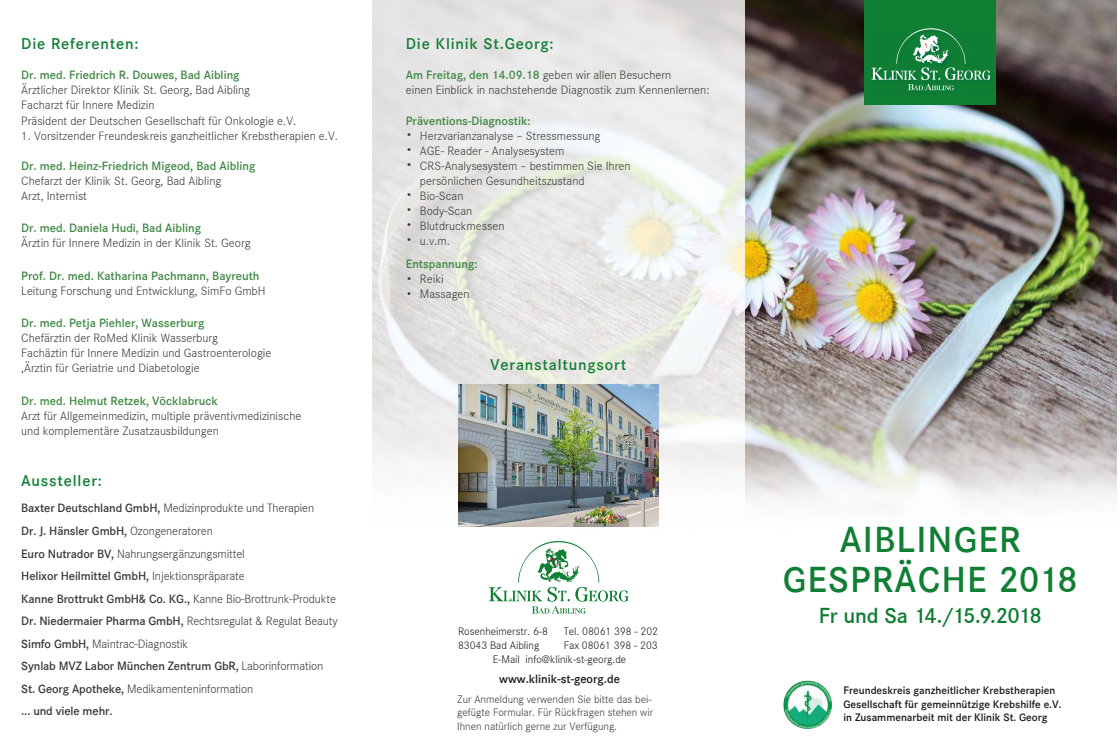
<style>
.page{position:relative;width:1120px;height:752px;background:#fff}
.page>*{position:absolute;margin:0;border:0;box-sizing:border-box;transform-origin:0 0}
.t1{font:600 37.5px/40px "Corporate S";letter-spacing:.03em;color:#107e33;text-align:center}
.t2{font:600 22.5px "Corporate S";letter-spacing:-.03em;color:#107e33}
.t3{font:600 16.25px "Corporate S";letter-spacing:.05em;color:#107e33}
.t4{font:300 12.5px/15px "Corporate S";color:#393938}
.t5{font:600 12.5px/22.5px "Corporate S";letter-spacing:-.01em;color:#393938}
.t6{font:600 12.5px/23.8px "Corporate S";color:#3d8841}
.t7{font:600 12.5px "Corporate S";color:#171715}
.t8{font:600 11.25px/13.5px "Corporate S";color:#171715}
.t9{font:300 11.25px/13.8px "Corporate S";color:#393938}
.t10{font:300 11.25px/13.8px "Corporate S";color:#171715}
.s1{font-weight:300}
.s2{font-weight:600;color:#3d8841}
.s3{font-size:10px}
.s4{font-weight:300;font-size:10px;color:#393938}
.s5{font-weight:300;color:#393938}
</style>
<div class="page">
<img style="left:744px;top:0;width:372px;height:506px">
<div style="left:865px;top:0;width:131px;height:105px;background:#107e33"></div>
<svg style="left:871px;top:28px;width:119px;height:62px"></svg>
<svg style="left:372px;top:0;width:372px;height:597px;fill:#eaeae8"></svg>
<img style="left:458px;top:384px;width:200px;height:142px">
<img style="left:784px;top:680px;width:22px;height:20px">
<svg style="left:489px;top:540px;width:139px;height:73px"></svg>
<h3 class="t3" style="left:21px;top:35px;width:119px">Die Referenten:</h3>
<p class="t6" style="left:21px;top:63px;width:220px">Dr. med. Friedrich R. Douwes, Bad Aibling</p>
<p class="t4" style="left:21px;top:83px;width:277px">Ärztlicher Direktor Klinik St. Georg, Bad Aibling<br>Facharzt für Innere Medizin<br>Präsident der Deutschen Gesellschaft für Onkologie e.V.</p>
<p class="t4" style="left:21px;top:128px;width:318px">1. Vorsitzender Freundeskreis ganzheitlicher Krebstherapien e.V.</p>
<p class="t6" style="left:21px;top:153px;width:236px">Dr. med. Heinz-Friedrich Migeod, Bad Aibling</p>
<p class="t4" style="left:21px;top:173px;width:202px">Chefarzt der Klinik St. Georg, Bad Aibling<br>Arzt, Internist</p>
<p class="t6" style="left:21px;top:216px;width:181px">Dr. med. Daniela Hudi, Bad Aibling</p>
<p class="t4" style="left:21px;top:235px;width:231px">Ärztin für Innere Medizin in der Klinik St. Georg</p>
<p class="t6" style="left:21px;top:263px;width:240px">Prof. Dr. med. Katharina Pachmann, Bayreuth</p>
<p class="t4" style="left:21px;top:283px;width:246px">Leitung Forschung und Entwicklung, SimFo GmbH</p>
<p class="t6" style="left:21px;top:311px;width:185px">Dr. med. Petja Piehler, Wasserburg</p>
<p class="t4" style="left:21px;top:330px;width:252px">Chefärztin der RoMed Klinik Wasserburg<br>Fachäztin für Innere Medizin und Gastroenterologie ,Ärztin für Geriatrie und Diabetologie</p>
<p class="t6" style="left:21px;top:388px;width:198px">Dr. med. Helmut Retzek, Vöcklabruck</p>
<p class="t4" style="left:21px;top:408px;width:282px">Arzt für Allgemeinmedizin, multiple präventivmedizinische und komplementäre Zusatzausbildungen</p>
<h3 class="t3" style="left:21px;top:472px;width:82px">Aussteller:</h3>
<p class="t5" style="left:21px;top:497px;width:318px">Baxter Deutschland GmbH, <span class="s1">Medizinprodukte und Therapien<br></span>Dr. J. Hänsler GmbH, <span class="s1">Ozongeneratoren<br></span>Euro Nutrador BV, <span class="s1">Nahrungsergänzungsmittel<br></span>Helixor Heilmittel GmbH, <span class="s1">Injektionspräparate<br></span>Kanne Brottrukt GmbH&amp; Co. KG., <span class="s1">Kanne Bio-Brottrunk-Produkte </span>Dr. Niedermaier Pharma GmbH, <span class="s1">Rechtsregulat &amp; Regulat Beauty </span>Simfo GmbH, <span class="s1">Maintrac-Diagnostik<br></span>Synlab MVZ Labor München Zentrum GbR, <span class="s1">Laborinformation </span>St. Georg Apotheke, <span class="s1">Medikamenteninformation<br></span>... und viele mehr.</p>
<h3 class="t3" style="left:406px;top:35px;width:149px">Die Klinik St.Georg:</h3>
<p class="t4" style="left:406px;top:68px;width:305px"><span class="s2">Am Freitag, den 14.09.18</span> geben wir allen Besuchern<br>einen Einblick in nachstehende Diagnostik zum Kennenlernen:</p>
<p class="t6" style="left:406px;top:108px;width:126px">Präventions-Diagnostik:</p>
<p class="t4" style="left:406px;top:128px;width:196px"><span class="s3">•</span> Herzvarianzanalyse – Stressmessung</p>
<p class="t4" style="left:406px;top:143px;width:160px"><span class="s3">•</span> AGE- Reader - Analysesystem</p>
<p class="t4" style="left:420px;top:158px;width:212px;text-indent:-14px"><span class="s3">•</span> CRS-Analysesystem – bestimmen Sie Ihren persönlichen Gesundheitszustand</p>
<p class="t4" style="left:406px;top:188px;width:59px"><span class="s3">•</span> Bio-Scan</p>
<p class="t4" style="left:406px;top:203px;width:68px"><span class="s3">•</span> Body-Scan</p>
<p class="t4" style="left:406px;top:218px;width:100px"><span class="s3">•</span> Blutdruckmessen</p>
<p class="t6" style="left:406px;top:228px;width:73px"><span class="s4">•</span> <span class="s5">u.v.m.<br></span>Entspannung:</p>
<p class="t4" style="left:406px;top:272px;width:39px"><span class="s3">•</span> Reiki</p>
<p class="t4" style="left:406px;top:287px;width:65px"><span class="s3">•</span> Massagen</p>
<h3 class="t3" style="left:490px;top:356px;width:138px">Veranstaltungsort</h3>
<p class="t10" style="left:458px;top:624px;width:91px">Rosenheimerstr. 6-8</p>
<p class="t10" style="left:564px;top:624px;width:96px">Tel. 08061 398 - 202</p>
<p class="t10" style="left:458px;top:638px;width:83px">83043 Bad Aibling</p>
<p class="t10" style="left:493px;top:638px;width:166px;text-indent:71px">Fax 08061 398 - 203<br>E-Mail info@klinik-st-georg.de</p>
<p class="t7" style="left:499px;top:671px;width:122px">www.klinik-st-georg.de</p>
<p class="t9" style="left:457px;top:691px;width:197px">Zur Anmeldung verwenden Sie bitte das bei&shy;gefügte Formular. Für Rückfragen stehen wir<br>Ihnen natürlich gerne zur Verfügung.</p>
<h1 class="t1" style="left:783px;top:519px;width:297px">AIBLINGER<br>GESPRÄCHE 2018</h1>
<h2 class="t2" style="left:819px;top:603px;width:224px">Fr und Sa 14./15.9.2018</h2>
<p class="t8" style="left:843px;top:683px;width:220px">Freundeskreis ganzheitlicher Krebstherapien<br>Gesellschaft für gemeinnützige Krebshilfe e.V. in Zusammenarbeit mit der Klinik St. Georg</p>
</div>
